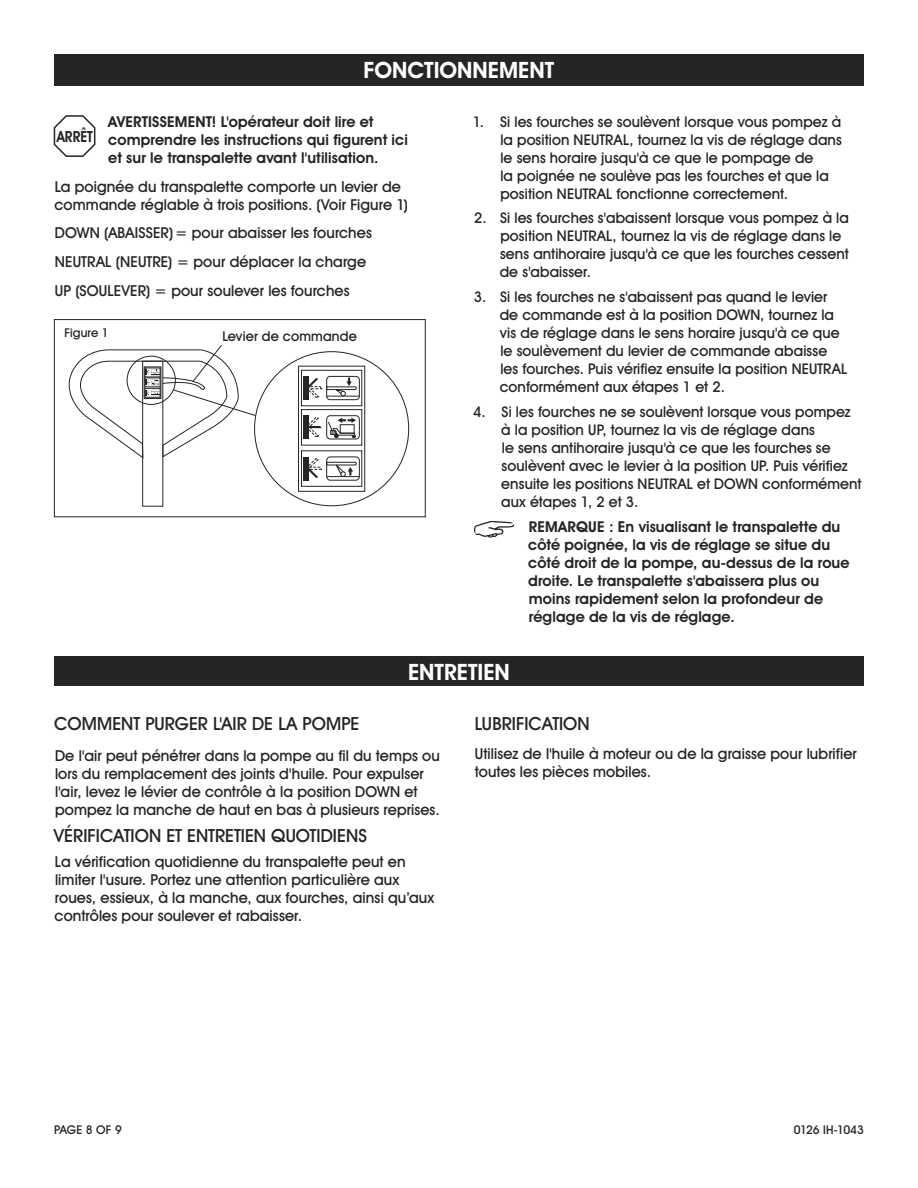
<style>
.page{position:relative;width:918px;height:1188px;background:#fff}
.page>*{position:absolute;margin:0;border:0;box-sizing:border-box;transform-origin:0 0}
.t1{font:700 22.5px "Uline Two Knine";color:#fff}
.t2{font:18px "Uline Two Knine";letter-spacing:.005em;color:#252525}
.t3{font:700 15.3px "Uline Two Knine";color:#252525;scale:.89 1}
.t4{font:15px/18px "Uline Two Knine";letter-spacing:.005em;color:#252525}
.t5{font:700 15px/18px "Uline Two Knine";letter-spacing:.005em;color:#252525}
.t6{font:14.7px/18px "Uline Two Knine";letter-spacing:.005em;color:#252525}
.t7{font:13.5px "Uline Two Knine";letter-spacing:.01em;color:#252525}
.t8{font:12px "Uline Two Knine";color:#252525}
.t9{font:12px "Uline Two Knine";letter-spacing:-.02em;color:#252525}
</style>
<div class="page">
<svg style="left:54px;top:115px;width:41px;height:42px"></svg>
<svg style="left:474px;top:521px;width:41px;height:17px"></svg>
<div style="left:54px;top:54px;width:810px;height:31px;background:#252525"></div>
<div style="left:54px;top:656px;width:810px;height:30px;background:#252525"></div>
<div style="left:142px;top:361px;width:21px;height:146px;border:1px solid #252525"></div>
<div style="left:298px;top:366px;width:67px;height:126px;border:1px solid #252525"></div>
<div style="left:301px;top:370px;width:61px;height:36px;border:1px solid #252525"></div>
<div style="left:301px;top:409px;width:61px;height:36px;border:1px solid #252525"></div>
<div style="left:301px;top:450px;width:61px;height:37px;border:1px solid #252525"></div>
<div style="left:304px;top:376px;width:5px;height:24px;background:#252525"></div>
<div style="left:326px;top:376px;width:34px;height:24px;border:1px solid #252525;border-radius:4px"></div>
<hr style="left:327px;top:396px;width:32px;height:1px;background:#252525">
<svg style="left:309px;top:378px;width:48px;height:20px"></svg>
<div style="left:304px;top:457px;width:5px;height:23px;background:#252525"></div>
<div style="left:326px;top:457px;width:34px;height:24px;border:1px solid #252525;border-radius:4px"></div>
<hr style="left:327px;top:476px;width:32px;height:1px;background:#252525">
<svg style="left:309px;top:458px;width:48px;height:20px"></svg>
<div style="left:304px;top:416px;width:5px;height:23px;background:#252525"></div>
<div style="left:326px;top:415px;width:34px;height:24px;border:1px solid #252525;border-radius:4px"></div>
<svg style="left:309px;top:417px;width:47px;height:21px"></svg>
<div style="left:340px;top:424px;width:15px;height:10px;border:1px solid #252525"></div>
<div style="left:54px;top:319px;width:372px;height:198px;border:1px solid #252525"></div>
<svg style="left:68px;top:344px;width:188px;height:115px"></svg>
<h1 class="t1" style="left:364px;top:56px;width:192px">FONCTIONNEMENT</h1>
<p class="t5" style="left:108px;top:112px;width:301px">AVERTISSEMENT! L'opérateur doit lire et comprendre les instructions qui figurent ici et sur le transpalette avant l'utilisation.</p>
<p class="t4" style="left:54px;top:177px;width:355px">La poignée du transpalette comporte un levier de commande réglable à trois positions. (Voir Figure 1)</p>
<p class="t4" style="left:55px;top:218px;width:319px;line-height:28.8px">DOWN (ABAISSER)= pour abaisser les fourches<br>NEUTRAL (NEUTRE) = pour déplacer la charge<br>UP (SOULEVER) = pour soulever les fourches</p>
<p class="t3" style="left:57px;top:127px;width:42px">ARRÊT</p>
<p class="t8" style="left:64px;top:326px;width:46px">Figure 1</p>
<p class="t7" style="left:222px;top:328px;width:136px">Levier de commande</p>
<p class="t6" style="left:500px;top:112px;width:343px;text-indent:-28px">1. Si les fourches se soulèvent lorsque vous pompez à la position NEUTRAL, tournez la vis de réglage dans le sens horaire jusqu'à ce que le pompage de<br>la poignée ne soulève pas les fourches et que la position NEUTRAL fonctionne correctement.</p>
<p class="t6" style="left:500px;top:209px;width:351px;text-indent:-26px">2. Si les fourches s'abaissent lorsque vous pompez à la position NEUTRAL, tournez la vis de réglage dans le sens antihoraire jusqu'à ce que les fourches cessent de s'abaisser.</p>
<p class="t6" style="left:500px;top:288px;width:349px;text-indent:-26px">3. Si les fourches ne s'abaissent pas quand le levier de commande est à la position DOWN, tournez la vis de réglage dans le sens horaire jusqu'à ce que le soulèvement du levier de commande abaisse les fourches. Puis vérifiez ensuite la position NEUTRAL conformément aux étapes 1 et 2.</p>
<p class="t6" style="left:501px;top:402px;width:362px;text-indent:-28px">4. Si les fourches ne se soulèvent lorsque vous pompez à la position UP, tournez la vis de réglage dans<br>le sens antihoraire jusqu'à ce que les fourches se soulèvent avec le levier à la position UP. Puis vérifiez ensuite les positions NEUTRAL et DOWN conformément aux étapes 1, 2 et 3.</p>
<p class="t5" style="left:528px;top:517px;width:323px">REMARQUE : En visualisant le transpalette du côté poignée, la vis de réglage se situe du côté droit de la pompe, au-dessus de la roue droite. Le transpalette s'abaissera plus ou moins rapidement selon la profondeur de réglage de la vis de réglage.</p>
<h1 class="t1" style="left:408px;top:658px;width:103px">ENTRETIEN</h1>
<p class="t2" style="left:54px;top:712px;width:307px">COMMENT PURGER L'AIR DE LA POMPE</p>
<p class="t4" style="left:55px;top:747px;width:386px">De l'air peut pénétrer dans la pompe au fil du temps ou lors du remplacement des joints d'huile. Pour expulser l'air, levez le lévier de contrôle à la position DOWN et pompez la manche de haut en bas à plusieurs reprises.</p>
<p class="t2" style="left:54px;top:825px;width:315px">VÉRIFICATION ET ENTRETIEN QUOTIDIENS</p>
<p class="t4" style="left:55px;top:853px;width:381px">La vérification quotidienne du transpalette peut en limiter l'usure. Portez une attention particulière aux roues, essieux, à la manche, aux fourches, ainsi qu’aux contrôles pour soulever et rabaisser.</p>
<p class="t2" style="left:475px;top:712px;width:117px">LUBRIFICATION</p>
<p class="t4" style="left:475px;top:744px;width:384px">Utilisez de l'huile à moteur ou de la graisse pour lubrifier toutes les pièces mobiles.</p>
<p class="t8" style="left:54px;top:1122px;width:69px">PAGE 8 OF 9</p>
<p class="t9" style="left:794px;top:1122px;width:72px">0126 IH-1043</p>
</div>
